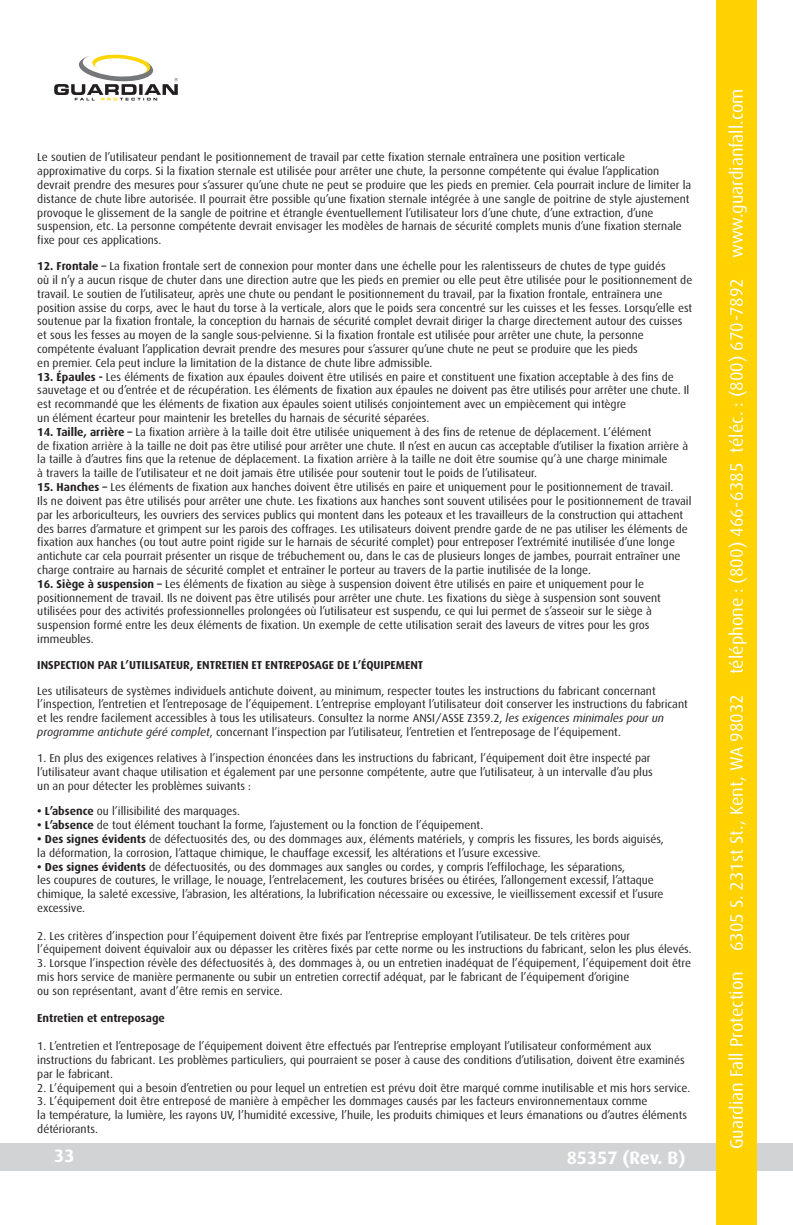
<style>
.page{position:relative;width:793px;height:1225px;background:#fff}
.page>*{position:absolute;margin:0;border:0;box-sizing:border-box;transform-origin:0 0}
.t1{font:18px "Dax";color:#fff}
.t2{font:700 18px "Dax";color:#fff}
.t3{font:11.6px/13.8px "Dax";color:#231f20}
.t4{font:700 11.6px "Dax";color:#231f20}
.s1{font-weight:700}
.s2{font-style:italic}
</style>
<div class="page">
<div style="left:0;top:1143px;width:792px;height:27px;background:#d1d3d4"></div>
<div style="left:715px;top:0;width:41px;height:1224px;background:#ffd200"></div>
<svg style="left:54px;top:54px;width:124px;height:46px"></svg>
<p class="t3" style="left:37px;top:150px;width:655px">Le soutien de l’utilisateur pendant le positionnement de travail par cette fixation sternale entraînera une position verticale approximative du corps. Si la fixation sternale est utilisée pour arrêter une chute, la personne compétente qui évalue l’application devrait prendre des mesures pour s’assurer qu’une chute ne peut se produire que les pieds en premier. Cela pourrait inclure de limiter la distance de chute libre autorisée. Il pourrait être possible qu’une fixation sternale intégrée à une sangle de poitrine de style ajustement provoque le glissement de la sangle de poitrine et étrangle éventuellement l’utilisateur lors d’une chute, d’une extraction, d’une suspension, etc. La personne compétente devrait envisager les modèles de harnais de sécurité complets munis d’une fixation sternale fixe pour ces applications.</p>
<p class="t3" style="left:37px;top:259px;width:656px"><span class="s1">12. Frontale –</span> La fixation frontale sert de connexion pour monter dans une échelle pour les ralentisseurs de chutes de type guidés<br>où il n’y a aucun risque de chuter dans une direction autre que les pieds en premier ou elle peut être utilisée pour le positionnement de travail. Le soutien de l’utilisateur, après une chute ou pendant le positionnement du travail, par la fixation frontale, entraînera une position assise du corps, avec le haut du torse à la verticale, alors que le poids sera concentré sur les cuisses et les fesses. Lorsqu’elle est soutenue par la fixation frontale, la conception du harnais de sécurité complet devrait diriger la charge directement autour des cuisses et sous les fesses au moyen de la sangle sous-pelvienne. Si la fixation frontale est utilisée pour arrêter une chute, la personne compétente évaluant l’application devrait prendre des mesures pour s’assurer qu’une chute ne peut se produire que les pieds<br>en premier. Cela peut inclure la limitation de la distance de chute libre admissible.</p>
<p class="t3" style="left:37px;top:369px;width:653px"><span class="s1">13. Épaules -</span> Les éléments de fixation aux épaules doivent être utilisés en paire et constituent une fixation acceptable à des fins de sauvetage et ou d’entrée et de récupération. Les éléments de fixation aux épaules ne doivent pas être utilisés pour arrêter une chute. Il est recommandé que les éléments de fixation aux épaules soient utilisés conjointement avec un empiècement qui intègre<br>un élément écarteur pour maintenir les bretelles du harnais de sécurité séparées.</p>
<p class="t3" style="left:37px;top:425px;width:652px"><span class="s1">14. Taille, arrière –</span> La fixation arrière à la taille doit être utilisée uniquement à des fins de retenue de déplacement. L’élément<br>de fixation arrière à la taille ne doit pas être utilisé pour arrêter une chute. Il n’est en aucun cas acceptable d’utiliser la fixation arrière à la taille à d’autres fins que la retenue de déplacement. La fixation arrière à la taille ne doit être soumise qu’à une charge minimale<br>à travers la taille de l’utilisateur et ne doit jamais être utilisée pour soutenir tout le poids de l’utilisateur.</p>
<p class="t3" style="left:37px;top:480px;width:655px"><span class="s1">15. Hanches –</span> Les éléments de fixation aux hanches doivent être utilisés en paire et uniquement pour le positionnement de travail.<br>Ils ne doivent pas être utilisés pour arrêter une chute. Les fixations aux hanches sont souvent utilisées pour le positionnement de travail par les arboriculteurs, les ouvriers des services publics qui montent dans les poteaux et les travailleurs de la construction qui attachent des barres d’armature et grimpent sur les parois des coffrages. Les utilisateurs doivent prendre garde de ne pas utiliser les éléments de fixation aux hanches (ou tout autre point rigide sur le harnais de sécurité complet) pour entreposer l’extrémité inutilisée d’une longe antichute car cela pourrait présenter un risque de trébuchement ou, dans le cas de plusieurs longes de jambes, pourrait entraîner une charge contraire au harnais de sécurité complet et entraîner le porteur au travers de la partie inutilisée de la longe.</p>
<p class="t3" style="left:37px;top:576px;width:624px"><span class="s1">16. Siège à suspension –</span> Les éléments de fixation au siège à suspension doivent être utilisés en paire et uniquement pour le positionnement de travail. Ils ne doivent pas être utilisés pour arrêter une chute. Les fixations du siège à suspension sont souvent utilisées pour des activités professionnelles prolongées où l’utilisateur est suspendu, ce qui lui permet de s’asseoir sur le siège à suspension formé entre les deux éléments de fixation. Un exemple de cette utilisation serait des laveurs de vitres pour les gros immeubles.</p>
<p class="t4" style="left:37px;top:658px;width:387px">INSPECTION PAR L’UTILISATEUR, ENTRETIEN ET ENTREPOSAGE DE L’ÉQUIPEMENT</p>
<p class="t3" style="left:37px;top:683px;width:651px">Les utilisateurs de systèmes individuels antichute doivent, au minimum, respecter toutes les instructions du fabricant concernant l’inspection, l’entretien et l’entreposage de l’équipement. L’entreprise employant l’utilisateur doit conserver les instructions du fabricant et les rendre facilement accessibles à tous les utilisateurs. Consultez la norme ANSI/ASSE Z359.2, <span class="s2">les exigences minimales pour un programme antichute géré complet</span>, concernant l’inspection par l’utilisateur, l’entretien et l’entreposage de l’équipement.</p>
<p class="t3" style="left:37px;top:750px;width:616px">1. En plus des exigences relatives à l’inspection énoncées dans les instructions du fabricant, l’équipement doit être inspecté par l’utilisateur avant chaque utilisation et également par une personne compétente, autre que l’utilisateur, à un intervalle d’au plus un an pour détecter les problèmes suivants :</p>
<p class="t3" style="left:37px;top:804px;width:204px"><span class="s1">• L’absence</span> ou l’illisibilité des marquages.</p>
<p class="t3" style="left:37px;top:818px;width:447px"><span class="s1">• L’absence</span> de tout élément touchant la forme, l’ajustement ou la fonction de l’équipement.</p>
<p class="t3" style="left:37px;top:831px;width:627px"><span class="s1">• Des signes évidents</span> de défectuosités des, ou des dommages aux, éléments matériels, y compris les fissures, les bords aiguisés, la déformation, la corrosion, l’attaque chimique, le chauffage excessif, les altérations et l’usure excessive.</p>
<p class="t3" style="left:37px;top:859px;width:627px"><span class="s1">• Des signes évidents</span> de défectuosités, ou des dommages aux sangles ou cordes, y compris l’effilochage, les séparations,<br>les coupures de coutures, le vrillage, le nouage, l’entrelacement, les coutures brisées ou étirées, l’allongement excessif, l’attaque chimique, la saleté excessive, l’abrasion, les altérations, la lubrification nécessaire ou excessive, le vieillissement excessif et l’usure excessive.</p>
<p class="t3" style="left:37px;top:928px;width:655px">2. Les critères d’inspection pour l’équipement doivent être fixés par l’entreprise employant l’utilisateur. De tels critères pour l’équipement doivent équivaloir aux ou dépasser les critères fixés par cette norme ou les instructions du fabricant, selon les plus élevés.</p>
<p class="t3" style="left:37px;top:956px;width:655px">3. Lorsque l’inspection révèle des défectuosités à, des dommages à, ou un entretien inadéquat de l’équipement, l’équipement doit être mis hors service de manière permanente ou subir un entretien correctif adéquat, par le fabricant de l’équipement d’origine<br>ou son représentant, avant d’être remis en service.</p>
<p class="t4" style="left:37px;top:1011px;width:129px">Entretien et entreposage</p>
<p class="t3" style="left:37px;top:1038px;width:648px">1. L’entretien et l’entreposage de l’équipement doivent être effectués par l’entreprise employant l’utilisateur conformément aux instructions du fabricant. Les problèmes particuliers, qui pourraient se poser à cause des conditions d’utilisation, doivent être examinés par le fabricant.</p>
<p class="t3" style="left:37px;top:1080px;width:654px">2. L’équipement qui a besoin d’entretien ou pour lequel un entretien est prévu doit être marqué comme inutilisable et mis hors service.</p>
<p class="t3" style="left:37px;top:1094px;width:650px">3. L’équipement doit être entreposé de manière à empêcher les dommages causés par les facteurs environnementaux comme<br>la température, la lumière, les rayons UV, l’humidité excessive, l’huile, les produits chimiques et leurs émanations ou d’autres éléments détériorants.</p>
<h1 class="t2" style="left:54px;top:1145px;width:22px">33</h1>
<h1 class="t2" style="left:566px;top:1146px;width:120px">85357 (Rev. B)</h1>
<h1 class="t1" style="left:726px;top:1148px;width:1061px;rotate:-90deg">Guardian Fall Protection 6305 S. 231st St., Kent, WA 98032 téléphone : (800) 466-6385 téléc. : (800) 670-7892 www.guardianfall.com</h1>
</div>
